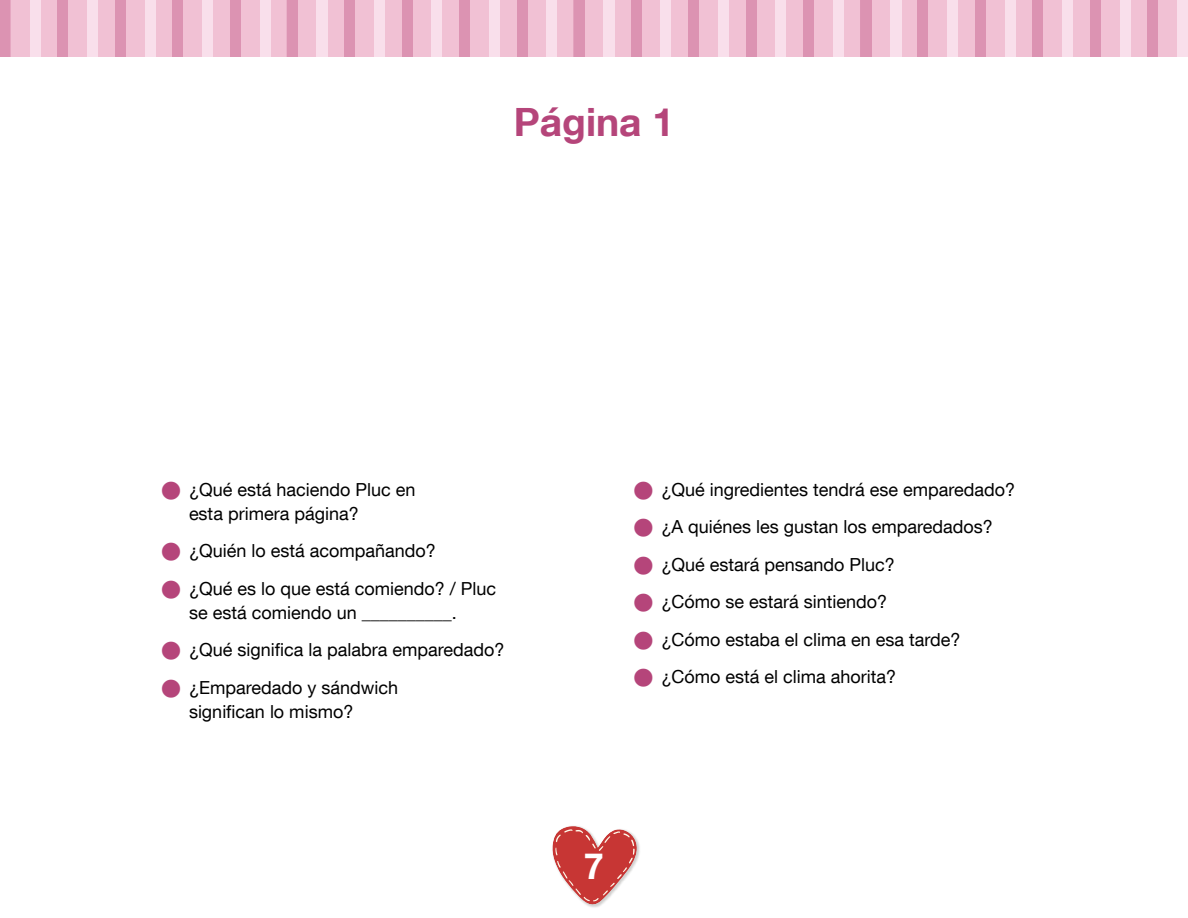
<style>
.page{position:relative;width:1188px;height:918px;background:#fff}
.page>*{position:absolute;margin:0;border:0;box-sizing:border-box;transform-origin:0 0}
.t1{font:700 39px "Helvetica Neue LT Com";color:#b5457a}
.t2{font:700 36px "Helvetica Neue LT Com";color:#fff}
.t3{font:18px/37.5px "Helvetica Neue LT Com";color:#000}
</style>
<div class="page">
<div style="left:11px;top:0;width:1166px;height:56px;background:#f1c1d4"></div>
<svg style="left:0;top:0;width:11px;height:56px"></svg>
<div style="left:30px;top:0;width:10px;height:56px;background:#f9dfeb"></div>
<div style="left:58px;top:0;width:10px;height:56px;background:#dc93b2"></div>
<div style="left:87px;top:0;width:11px;height:56px;background:#f9dfeb"></div>
<div style="left:115px;top:0;width:11px;height:56px;background:#dc93b2"></div>
<div style="left:145px;top:0;width:10px;height:56px;background:#f9dfeb"></div>
<div style="left:173px;top:0;width:10px;height:56px;background:#dc93b2"></div>
<div style="left:202px;top:0;width:11px;height:56px;background:#f9dfeb"></div>
<div style="left:230px;top:0;width:11px;height:56px;background:#dc93b2"></div>
<div style="left:260px;top:0;width:10px;height:56px;background:#f9dfeb"></div>
<div style="left:288px;top:0;width:10px;height:56px;background:#dc93b2"></div>
<div style="left:317px;top:0;width:11px;height:56px;background:#f9dfeb"></div>
<svg style="left:287px;top:0;width:1px;height:56px"></svg>
<div style="left:316px;top:0;width:11px;height:56px;background:#f9dfeb"></div>
<div style="left:344px;top:0;width:11px;height:56px;background:#dc93b2"></div>
<div style="left:374px;top:0;width:11px;height:56px;background:#f9dfeb"></div>
<div style="left:402px;top:0;width:10px;height:56px;background:#dc93b2"></div>
<div style="left:431px;top:0;width:11px;height:56px;background:#f9dfeb"></div>
<div style="left:459px;top:0;width:11px;height:56px;background:#dc93b2"></div>
<div style="left:489px;top:0;width:11px;height:56px;background:#f9dfeb"></div>
<div style="left:517px;top:0;width:10px;height:56px;background:#dc93b2"></div>
<div style="left:547px;top:0;width:10px;height:56px;background:#f9dfeb"></div>
<div style="left:574px;top:0;width:11px;height:56px;background:#dc93b2"></div>
<div style="left:604px;top:0;width:11px;height:56px;background:#f9dfeb"></div>
<svg style="left:573px;top:0;width:1px;height:56px"></svg>
<div style="left:603px;top:0;width:11px;height:56px;background:#f9dfeb"></div>
<div style="left:631px;top:0;width:10px;height:56px;background:#dc93b2"></div>
<div style="left:661px;top:0;width:10px;height:56px;background:#f9dfeb"></div>
<div style="left:688px;top:0;width:11px;height:56px;background:#dc93b2"></div>
<div style="left:718px;top:0;width:11px;height:56px;background:#f9dfeb"></div>
<div style="left:746px;top:0;width:11px;height:56px;background:#dc93b2"></div>
<div style="left:776px;top:0;width:10px;height:56px;background:#f9dfeb"></div>
<div style="left:803px;top:0;width:11px;height:56px;background:#dc93b2"></div>
<div style="left:833px;top:0;width:11px;height:56px;background:#f9dfeb"></div>
<div style="left:861px;top:0;width:11px;height:56px;background:#dc93b2"></div>
<div style="left:891px;top:0;width:10px;height:56px;background:#f9dfeb"></div>
<svg style="left:860px;top:0;width:1px;height:56px"></svg>
<div style="left:890px;top:0;width:10px;height:56px;background:#f9dfeb"></div>
<div style="left:918px;top:0;width:10px;height:56px;background:#dc93b2"></div>
<div style="left:947px;top:0;width:11px;height:56px;background:#f9dfeb"></div>
<div style="left:975px;top:0;width:11px;height:56px;background:#dc93b2"></div>
<div style="left:1005px;top:0;width:10px;height:56px;background:#f9dfeb"></div>
<div style="left:1033px;top:0;width:10px;height:56px;background:#dc93b2"></div>
<div style="left:1062px;top:0;width:11px;height:56px;background:#f9dfeb"></div>
<div style="left:1090px;top:0;width:11px;height:56px;background:#dc93b2"></div>
<div style="left:1120px;top:0;width:10px;height:56px;background:#f9dfeb"></div>
<div style="left:1148px;top:0;width:10px;height:56px;background:#dc93b2"></div>
<div style="left:1177px;top:0;width:11px;height:56px;background:#f9dfeb"></div>
<svg style="left:552px;top:826px;width:88px;height:82px"></svg>
<h1 class="t1" style="left:514px;top:97px;width:162px">Página 1</h1>
<p class="t3" style="left:189px;top:477px;width:228px;line-height:24px">¿Qué está haciendo Pluc en esta primera página?</p>
<p class="t3" style="left:189px;top:532px;width:309px">¿Quién lo está acompañando?<br>¿Qué es lo que está comiendo? / Pluc</p>
<p class="t3" style="left:189px;top:593px;width:317px">se está comiendo un __________. ¿Qué significa la palabra emparedado? ¿Emparedado y sándwich</p>
<p class="t3" style="left:189px;top:692px;width:166px">significan lo mismo?</p>
<p class="t3" style="left:662px;top:470px;width:355px">¿Qué ingredientes tendrá ese emparedado? ¿A quiénes les gustan los emparedados? ¿Qué estará pensando Pluc?<br>¿Cómo se estará sintiendo?<br>¿Cómo estaba el clima en esa tarde? ¿Cómo está el clima ahorita?</p>
<h2 class="t2" style="left:584px;top:843px;width:22px">7</h2>
</div>
